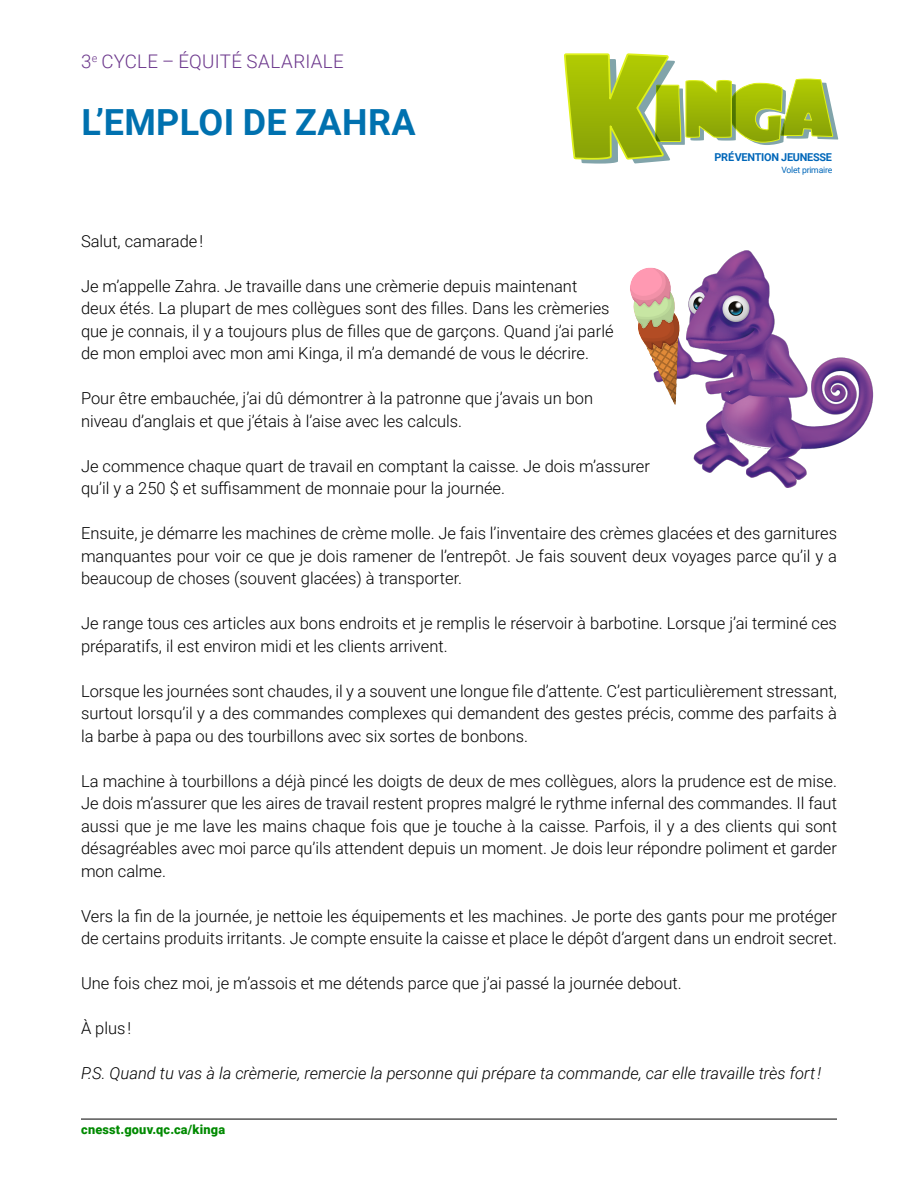
<style>
.page{position:relative;width:918px;height:1188px;background:#fff}
.page>*{position:absolute;margin:0;border:0;box-sizing:border-box;transform-origin:0 0}
.t1{font:700 36px "Roboto";letter-spacing:.01em;color:#0071af}
.t2{font:300 18.75px "Roboto";letter-spacing:.02em;color:#6c378c}
.t3{font:300 16.5px/22.5px "Roboto";color:#000}
.t4{font:italic 300 16.5px "Roboto";color:#000}
.t5{font:900 12.75px "Roboto";letter-spacing:.015em;color:#008a00}
.t6{font:700 10.8px "Roboto";letter-spacing:-.025em;color:#0067b9}
.t7{font:8.7px "Roboto";letter-spacing:-.025em;color:#0067b9}
</style>
<div class="page">
<svg style="left:564px;top:53px;width:274px;height:111px"></svg>
<img style="left:652px;top:250px;width:221px;height:238px">
<svg style="left:630px;top:268px;width:50px;height:137px"></svg>
<hr style="left:81px;top:1119px;width:756px;height:1px;background:#000">
<p class="t2" style="left:81px;top:48px;width:264px">3<sup>e</sup> CYCLE – ÉQUITÉ SALARIALE</p>
<h1 class="t1" style="left:82px;top:97px;width:335px">L’EMPLOI DE ZAHRA</h1>
<p class="t6" style="left:715px;top:150px;width:119px">PRÉVENTION JEUNESSE</p>
<p class="t7" style="left:782px;top:164px;width:52px">Volet primaire</p>
<p class="t3" style="left:81px;top:229px;width:124px">Salut, camarade !</p>
<p class="t3" style="left:81px;top:274px;width:534px">Je m’appelle Zahra. Je travaille dans une crèmerie depuis maintenant deux étés. La plupart de mes collègues sont des filles. Dans les crèmeries que je connais, il y a toujours plus de filles que de garçons. Quand j’ai parlé de mon emploi avec mon ami Kinga, il m’a demandé de vous le décrire.</p>
<p class="t3" style="left:81px;top:386px;width:514px">Pour être embauchée, j’ai dû démontrer à la patronne que j’avais un bon niveau d’anglais et que j’étais à l’aise avec les calculs.</p>
<p class="t3" style="left:81px;top:454px;width:570px">Je commence chaque quart de travail en comptant la caisse. Je dois m’assurer qu’il y a 250 $ et suffisamment de monnaie pour la journée.</p>
<p class="t3" style="left:81px;top:521px;width:758px;text-align:justify">Ensuite, je démarre les machines de crème molle. Je fais l’inventaire des crèmes glacées et des garnitures manquantes pour voir ce que je dois ramener de l’entrepôt. Je fais souvent deux voyages parce qu’il y a beaucoup de choses (souvent glacées) à transporter.</p>
<p class="t3" style="left:81px;top:611px;width:757px">Je range tous ces articles aux bons endroits et je remplis le réservoir à barbotine. Lorsque j’ai terminé ces préparatifs, il est environ midi et les clients arrivent.</p>
<p class="t3" style="left:81px;top:679px;width:758px;text-align:justify">Lorsque les journées sont chaudes, il y a souvent une longue file d’attente. C’est particulièrement stressant, surtout lorsqu’il y a des commandes complexes qui demandent des gestes précis, comme des parfaits à la barbe à papa ou des tourbillons avec six sortes de bonbons.</p>
<p class="t3" style="left:81px;top:769px;width:758px;text-align:justify">La machine à tourbillons a déjà pincé les doigts de deux de mes collègues, alors la prudence est de mise.<br>Je dois m’assurer que les aires de travail restent propres malgré le rythme infernal des commandes. Il faut aussi que je me lave les mains chaque fois que je touche à la caisse. Parfois, il y a des clients qui sont désagréables avec moi parce qu’ils attendent depuis un moment. Je dois leur répondre poliment et garder mon calme.</p>
<p class="t3" style="left:81px;top:904px;width:758px">Vers la fin de la journée, je nettoie les équipements et les machines. Je porte des gants pour me protéger de certains produits irritants. Je compte ensuite la caisse et place le dépôt d’argent dans un endroit secret.</p>
<p class="t3" style="left:81px;top:971px;width:602px">Une fois chez moi, je m’assois et me détends parce que j’ai passé la journée debout.</p>
<p class="t3" style="left:81px;top:1016px;width:52px">À plus !</p>
<p class="t4" style="left:81px;top:1062px;width:742px">P.S. Quand tu vas à la crèmerie, remercie la personne qui prépare ta commande, car elle travaille très fort !</p>
<p class="t5" style="left:81px;top:1121px;width:145px">cnesst.gouv.qc.ca/kinga</p>
</div>
